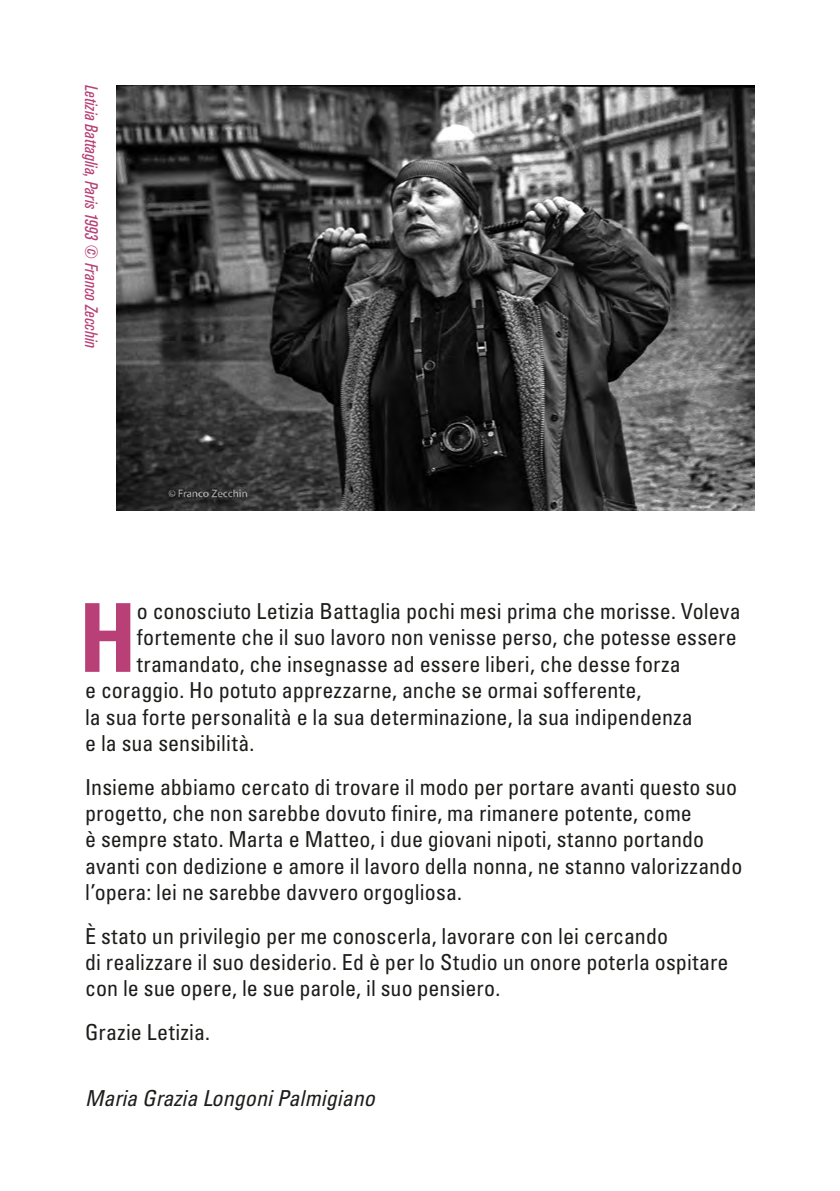
<style>
.page{position:relative;width:840px;height:1191px;background:#fff}
.page>*{position:absolute;margin:0;border:0;box-sizing:border-box;transform-origin:0 0}
.Testo_capolettera{font:700 condensed 95.2px "Univers LT Std";color:#b84077}
.Testo{font:condensed 22px/26.4px "Univers LT Std";letter-spacing:.005em;color:#1d1d1b}
.Testo_capolettera-2{font:condensed 22px "Univers LT Std";letter-spacing:.005em;color:#1d1d1b}
.Testo-2{font:italic condensed 22px "Univers LT Std";color:#1d1d1b}
.Didascalie{font:italic condensed 18px "Akzidenz Grotesk BQ";letter-spacing:.01em;color:#b84077}
</style>
<div class="page">
<img style="left:117px;top:85px;width:637px;height:425px">
<p class="Didascalie" style="left:101px;top:85px;width:264px;rotate:90deg">Letizia Battaglia, Paris 1993 © Franco Zecchin</p>
<p class="Testo_capolettera" style="left:79px;top:579px;width:60px">H</p>
<p class="Testo_capolettera-2" style="left:137px;top:597px;width:605px">o conosciuto Letizia Battaglia pochi mesi prima che morisse. Voleva</p>
<p class="Testo_capolettera-2" style="left:137px;top:623px;width:601px">fortemente che il suo lavoro non venisse perso, che potesse essere</p>
<p class="Testo_capolettera-2" style="left:137px;top:650px;width:545px">tramandato, che insegnasse ad essere liberi, che desse forza</p>
<p class="Testo_capolettera-2" style="left:85px;top:676px;width:557px">e coraggio. Ho potuto apprezzarne, anche se ormai sofferente,</p>
<p class="Testo_capolettera-2" style="left:85px;top:703px;width:609px">la sua forte personalità e la sua determinazione, la sua indipendenza</p>
<p class="Testo_capolettera-2" style="left:85px;top:729px;width:171px">e la sua sensibilità.</p>
<p class="Testo" style="left:85px;top:773px;width:658px">Insieme abbiamo cercato di trovare il modo per portare avanti questo suo progetto, che non sarebbe dovuto finire, ma rimanere potente, come<br>è sempre stato. Marta e Matteo, i due giovani nipoti, stanno portando avanti con dedizione e amore il lavoro della nonna, ne stanno valorizzando l’opera: lei ne sarebbe davvero orgogliosa.</p>
<p class="Testo" style="left:85px;top:922px;width:644px">È stato un privilegio per me conoscerla, lavorare con lei cercando<br>di realizzare il suo desiderio. Ed è per lo Studio un onore poterla ospitare con le sue opere, le sue parole, il suo pensiero.</p>
<p class="Testo" style="left:85px;top:1018px;width:126px">Grazie Letizia.</p>
<p class="Testo-2" style="left:85px;top:1084px;width:291px">Maria Grazia Longoni Palmigiano</p>
</div>
